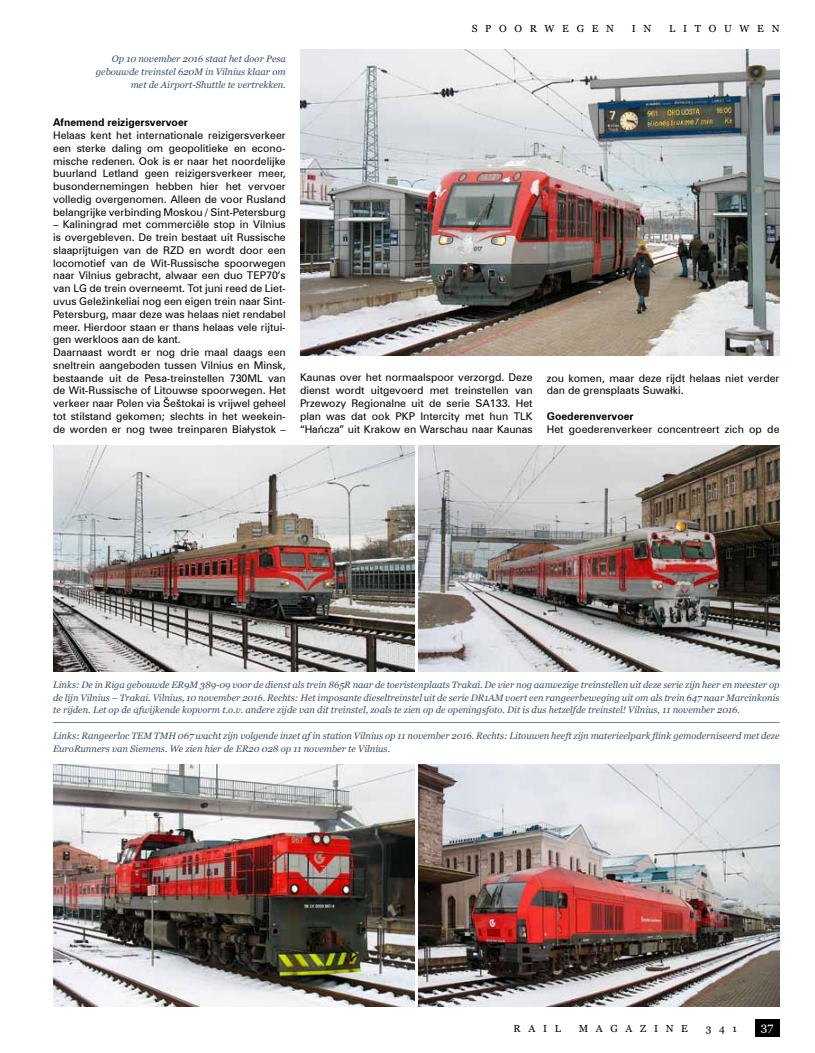
<style>
.page{position:relative;width:815px;height:1053px;background:#fff}
.page>*{position:absolute;margin:0;border:0;box-sizing:border-box;transform-origin:0 0}
.t1{font:11.88px "Georgia";color:#fff}
.t2{font:10.62px/12.8px "Zurich BTWGL4";color:#000;text-align:justify}
.t3{font:700 10.62px "Zurich BTWGL4";color:#000}
.t4{font:10.25px "Georgia";letter-spacing:.75em;color:#000}
.t5{font:italic 9.38px/12.8px "Georgia";color:#3a4f63;text-align:right}
</style>
<div class="page">
<img style="left:300px;top:50px;width:480px;height:306px">
<img style="left:53px;top:764px;width:362px;height:242px">
<img style="left:53px;top:445px;width:362px;height:226px">
<img style="left:418px;top:764px;width:362px;height:242px">
<img style="left:418px;top:445px;width:362px;height:226px">
<div style="left:755px;top:1019px;width:25px;height:17px;background:#000"></div>
<hr style="left:53px;top:722px;width:727px;height:1px;background:#6d7f92">
<p class="t5" style="left:96px;top:52px;width:191px">Op 10 november 2016 staat het door Pesa gebouwde treinstel 620M in Vilnius klaar om met de Airport-Shuttle te vertrekken.</p>
<p class="t3" style="left:53px;top:115px;width:136px">Afnemend reizigersvervoer</p>
<p class="t2" style="left:53px;top:128px;width:234px">Helaas kent het internationale reizigersverkeer een sterke daling om geopolitieke en econo&shy;mische redenen. Ook is er naar het noordelijke buurland Letland geen reizigersverkeer meer, busondernemingen hebben hier het vervoer volledig overgenomen. Alleen de voor Rusland belangrijke verbinding Moskou / Sint-Petersburg</p>
<p class="t2" style="left:53px;top:218px;width:234px;text-align:left">– Kaliningrad met commerciële stop in Vilnius is overgebleven. De trein bestaat uit Russische slaaprijtuigen van de RZD en wordt door een locomotief van de Wit-Russische spoorwegen naar Vilnius gebracht, alwaar een duo TEP70’s van LG de trein overneemt. Tot juni reed de Liet&shy;uvus Geležinkeliai nog een eigen trein naar Sint-Petersburg, maar deze was helaas niet rendabel meer. Hierdoor staan er thans helaas vele rijtui&shy;gen werkloos aan de kant.<br>Daarnaast wordt er nog drie maal daags een sneltrein aangeboden tussen Vilnius en Minsk, bestaande uit de Pesa-treinstellen 730ML van de Wit-Russische of Litouwse spoorwegen. Het verkeer naar Polen via Šeštokai is vrijwel geheel tot stilstand gekomen; slechts in het weekein&shy;de worden er nog twee treinparen Białystok –</p>
<p class="t4" style="left:472px;top:21px;width:105px">SPOOR WEGEN</p>
<p class="t4" style="left:632px;top:21px;width:11px">IN</p>
<p class="t4" style="left:669px;top:21px;width:100px">LITOUWEN</p>
<p class="t2" style="left:300px;top:371px;width:234px">Kaunas over het normaalspoor verzorgd. Deze dienst wordt uitgevoerd met treinstellen van Przewozy Regionalne uit de serie SA133. Het plan was dat ook PKP Intercity met hun TLK “Hańcza” uit Krakow en Warschau naar Kaunas</p>
<p class="t2" style="left:547px;top:371px;width:234px">zou komen, maar deze rijdt helaas niet verder dan de grensplaats Suwałki.</p>
<p class="t3" style="left:547px;top:408px;width:88px">Goederenvervoer</p>
<p class="t2" style="left:547px;top:422px;width:234px">Het goederenverkeer concentreert zich op de</p>
<p class="t5" style="left:53px;top:677px;width:728px;text-align:justify">Links: De in Riga gebouwde ER9M 389-09 voor de dienst als trein 865R naar de toeristenplaats Trakai. De vier nog aanwezige treinstellen uit deze serie zijn heer en meester op de lijn Vilnius – Trakai. Vilnius, 10 november 2016. Rechts: Het imposante dieseltreinstel uit de serie DR1AM voert een rangeerbeweging uit om als trein 647 naar Marcinkonis te rijden. Let op de afwijkende kopvorm t.o.v. andere zijde van dit treinstel, zoals te zien op de openingsfoto. Dit is dus hetzelfde treinstel! Vilnius, 11 november 2016.</p>
<p class="t5" style="left:53px;top:728px;width:728px;text-align:left">Links: Rangeerloc TEM TMH 067 wacht zijn volgende inzet af in station Vilnius op 11 november 2016. Rechts: Litouwen heeft zijn materieelpark flink gemoderniseerd met deze<br>EuroRunners van Siemens. We zien hier de ER20 028 op 11 november te Vilnius.</p>
<p class="t4" style="left:514px;top:1020px;width:49px">RAIL</p>
<p class="t4" style="left:579px;top:1020px;width:111px">MAGAZINE</p>
<p class="t4" style="left:706px;top:1020px;width:33px">341</p>
<p class="t1" style="left:761px;top:1018px;width:14px">37</p>
</div>
